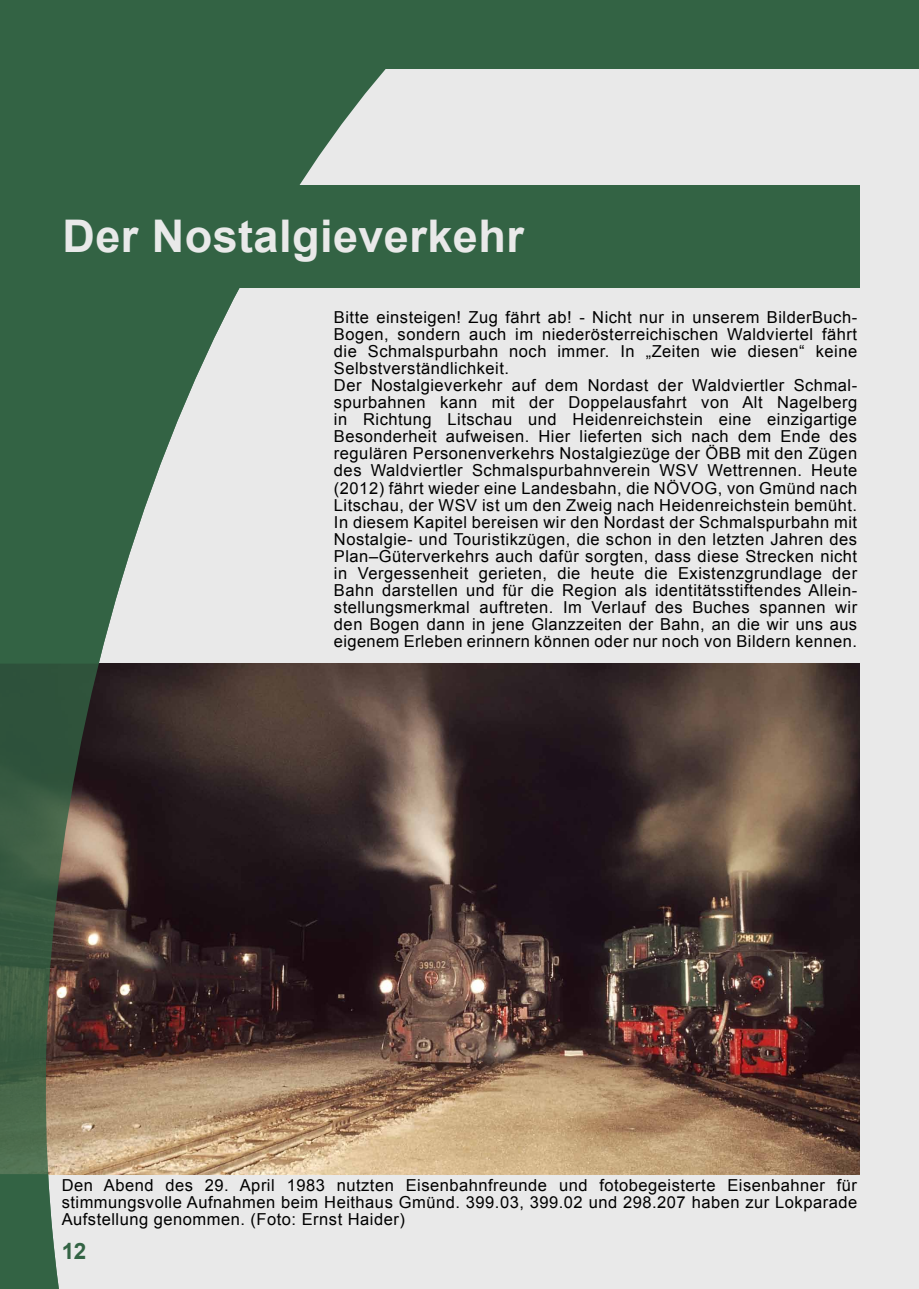
<style>
.page{position:relative;width:919px;height:1289px;background:#fff}
.page>*{position:absolute;margin:0;border:0;box-sizing:border-box;transform-origin:0 0}
.t1{font:700 45px "Arial";letter-spacing:.01em;color:#e9e9e9}
.t2{font:700 22.5px "Arial";color:#336344}
.t3{font:16.5px/17px "Arial";letter-spacing:.03em;color:#000;text-align:justify}
</style>
<div class="page">
<div style="left:0;top:0;width:918px;height:1288px;background:#e9e9e9"></div>
<img style="left:451px;top:663px;width:408px;height:511px">
<div style="left:0;top:185px;width:859px;height:102px;background:#336344"></div>
<svg style="left:0;top:68px;width:451px;height:1220px"></svg>
<div style="left:0;top:0;width:918px;height:68px;background:#336344"></div>
<h1 class="t1" style="left:62px;top:207px;width:463px">Der Nostalgieverkehr</h1>
<p class="t3" style="left:334px;top:309px;width:524px;text-align:left">Bitte einsteigen! Zug fährt ab! - Nicht nur in unserem BilderBuch-Bogen, sondern auch im niederösterreichischen Waldviertel fährt die Schmalspurbahn noch immer. In „Zeiten wie diesen“ keine Selbstverständlichkeit.<br>Der Nostalgieverkehr auf dem Nordast der Waldviertler Schmal&shy;spurbahnen kann mit der Doppelausfahrt von Alt Nagelberg in Richtung Litschau und Heidenreichstein eine einzigartige Besonderheit aufweisen. Hier lieferten sich nach dem Ende des regulären Personenverkehrs Nostalgiezüge der ÖBB mit den Zügen des Waldviertler Schmalspurbahnverein WSV Wettrennen. Heute (2012) fährt wieder eine Landesbahn, die NÖVOG, von Gmünd nach Litschau, der WSV ist um den Zweig nach Heidenreichstein bemüht.<br>In diesem Kapitel bereisen wir den Nordast der Schmalspurbahn mit Nostalgie- und Touristikzügen, die schon in den letzten Jahren des Plan–Güterverkehrs auch dafür sorgten, dass diese Strecken nicht in Vergessenheit gerieten, die heute die Existenzgrundlage der Bahn darstellen und für die Region als identitätsstiftendes Allein&shy;stellungsmerkmal auftreten. Im Verlauf des Buches spannen wir den Bogen dann in jene Glanzzeiten der Bahn, an die wir uns aus eigenem Erleben erinnern können oder nur noch von Bildern kennen.</p>
<p class="t3" style="left:62px;top:1176px;width:797px">Den Abend des 29. April 1983 nutzten Eisenbahnfreunde und fotobegeisterte Eisenbahner für stimmungsvolle Aufnahmen beim Heithaus Gmünd. 399.03, 399.02 und 298.207 haben zur Lokparade Aufstellung genommen. (Foto: Ernst Haider)</p>
<h2 class="t2" style="left:62px;top:1235px;width:26px">12</h2>
</div>
